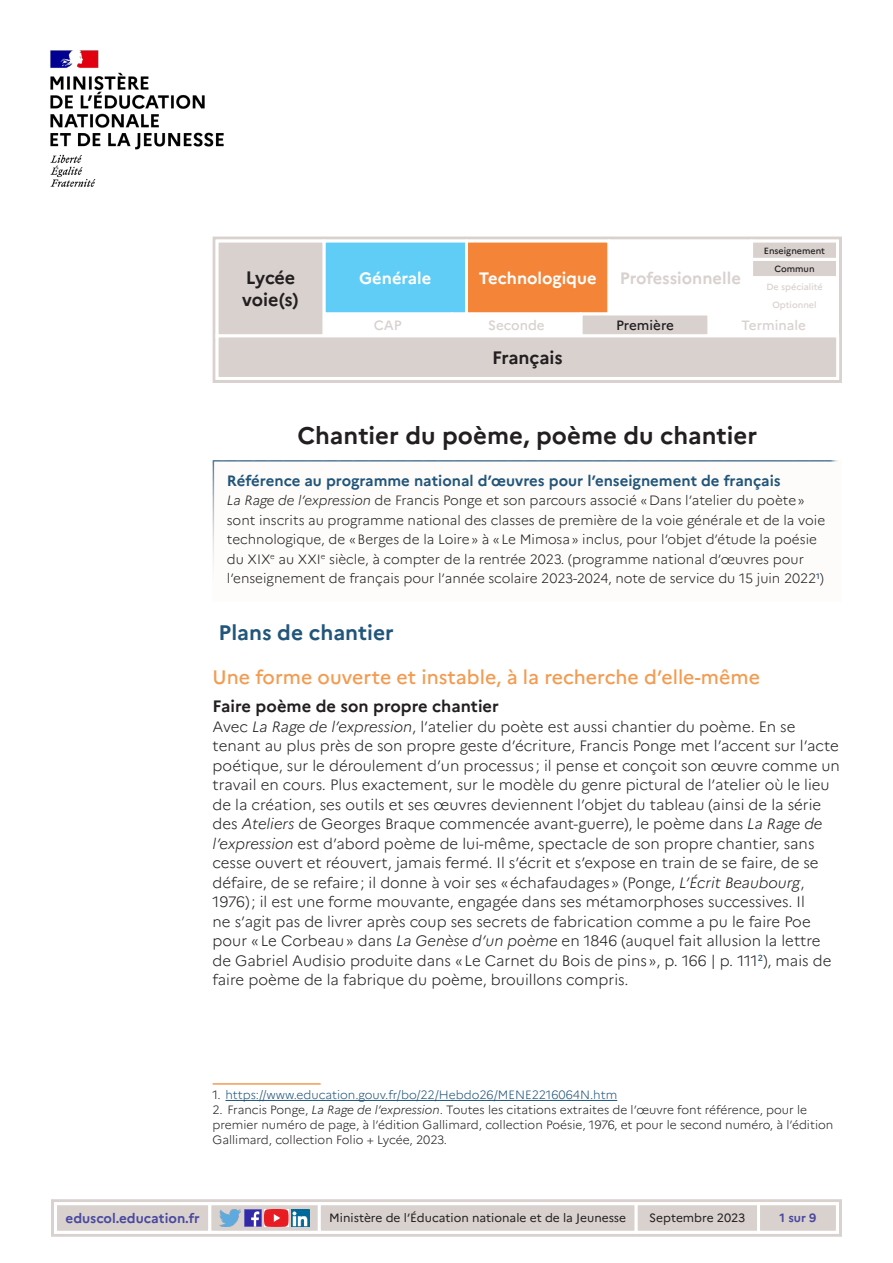
<style>
.page{position:relative;width:893px;height:1263px;background:#fff}
.page>*{position:absolute;margin:0;border:0;box-sizing:border-box;transform-origin:0 0}
._01_Titre_de_la_fich{font:700 24px "Marianne";color:#231f20}
._02_titre_1{font:700 21px "Marianne";color:#22557a}
._03_titre_2{font:500 19.5px "Marianne";color:#f29c52}
.t1{font:700 18px/21.6px "Marianne";letter-spacing:-.005em;color:#231f20}
._04_titre_3{font:700 16.5px "Marianne";color:#231f20}
.t2{font:700 16.5px "Marianne";color:#fff}
.t3{font:700 16.5px "Marianne";color:#d8d1ce}
.Texte_courant{font:300 15px/19.5px "Marianne";color:#231f20}
._08_Titre_encadré{font:700 15px "Marianne";color:#22557a}
._08_txt_encadré{font:300 13.5px/19.5px "Marianne";color:#231f20}
.t4{font:700 13.5px "Marianne";color:#4a489e}
.t5{font:500 13.5px "Marianne";color:#d8d1ce}
.t6{font:500 13.5px "Marianne";color:#231f20}
._11_note_bas_de_page{font:300 12px/15px "Marianne";color:#231f20}
._11_note_bas_de_page-2{font:300 12px "Marianne";color:#22557a}
.t7{font:12px "Marianne";color:#231f20}
.t8{font:700 12px "Marianne";color:#4a489e}
.t9{font:500 9px/18.3px "Marianne";color:#d8d1ce;text-align:center}
.t10{font:500 9px "Marianne";color:#231f20}
.s1{font-style:italic}
.s2{color:#231f20}
</style>
<div class="page">
<div style="left:51px;top:1199px;width:791px;height:38px;border:3px solid #d8d1ce"></div>
<svg style="left:52px;top:1201px;width:788px;height:34px"></svg>
<img style="left:50px;top:50px;width:174px;height:137px">
<svg style="left:212px;top:236px;width:630px;height:147px"></svg>
<div style="left:324px;top:241px;width:142px;height:73px;background:#5fcdf5"></div>
<div style="left:322px;top:240px;width:146px;height:75px;border:3px solid #fff"></div>
<div style="left:466px;top:241px;width:143px;height:73px;background:#f48437"></div>
<div style="left:465px;top:240px;width:145px;height:75px;border:3px solid #fff"></div>
<div style="left:609px;top:241px;width:142px;height:73px;background:#fff"></div>
<div style="left:752px;top:277px;width:85px;height:19px;background:#fff"></div>
<div style="left:752px;top:296px;width:85px;height:18px;background:#fff"></div>
<div style="left:752px;top:259px;width:85px;height:19px;background:#d8d1ce"></div>
<div style="left:750px;top:258px;width:89px;height:21px;border:3px solid #fff"></div>
<div style="left:752px;top:241px;width:85px;height:18px;background:#d8d1ce"></div>
<div style="left:750px;top:240px;width:89px;height:21px;border:3px solid #fff"></div>
<div style="left:453px;top:314px;width:127px;height:22px;background:#fff"></div>
<div style="left:451px;top:312px;width:131px;height:25px;border:3px solid #fff"></div>
<div style="left:324px;top:314px;width:128px;height:22px;background:#fff"></div>
<div style="left:322px;top:312px;width:131px;height:25px;border:3px solid #fff"></div>
<div style="left:581px;top:314px;width:128px;height:22px;background:#d8d1ce"></div>
<div style="left:580px;top:312px;width:130px;height:25px;border:3px solid #fff"></div>
<div style="left:710px;top:314px;width:127px;height:22px;background:#fff"></div>
<div style="left:217px;top:241px;width:107px;height:95px;background:#d8d1ce"></div>
<div style="left:216px;top:240px;width:109px;height:97px;border:3px solid #fff"></div>
<div style="left:217px;top:336px;width:621px;height:42px;background:#d8d1ce"></div>
<div style="left:216px;top:334px;width:623px;height:46px;border:3px solid #fff"></div>
<div style="left:213px;top:460px;width:629px;height:142px;background:#fefcfa"></div>
<hr style="left:213px;top:1083px;width:108px;height:2px;background:#f29c52">
<hr style="left:225px;top:1100px;width:392px;height:1px;background:#22557a">
<p class="t1" style="left:242px;top:267px;width:58px">Lycée voie(s)</p>
<p class="t2" style="left:359px;top:268px;width:74px">Générale</p>
<p class="t2" style="left:479px;top:268px;width:119px">Technologique</p>
<p class="t3" style="left:620px;top:268px;width:123px">Professionnelle</p>
<p class="t10" style="left:764px;top:245px;width:63px">Enseignement</p>
<p class="t10" style="left:774px;top:263px;width:42px">Commun</p>
<p class="t9" style="left:766px;top:278px;width:58px">De spécialité<br>Optionnel</p>
<p class="t5" style="left:374px;top:317px;width:29px">CAP</p>
<p class="t5" style="left:488px;top:317px;width:58px">Seconde</p>
<p class="t6" style="left:616px;top:317px;width:59px">Première</p>
<p class="t5" style="left:741px;top:317px;width:66px">Terminale</p>
<p class="t1" style="left:492px;top:347px;width:72px">Français</p>
<p class="_01_Titre_de_la_fich" style="left:297px;top:420px;width:461px">Chantier du poème, poème du chantier</p>
<p class="_08_Titre_encadré" style="left:227px;top:471px;width:555px">Référence au programme national d’œuvres pour l’enseignement de français</p>
<p class="_08_txt_encadré" style="left:227px;top:490px;width:600px"><span class="s1">La Rage de l’expression</span> de Francis Ponge et son parcours associé «Dans l’atelier du poète» sont inscrits au programme national des classes de première de la voie générale et de la voie technologique, de «Berges de la Loire» à «Le Mimosa» inclus, pour l’objet d’étude la poésie du XIX<sup>e</sup> au XXI<sup>e</sup> siècle, à compter de la rentrée 2023. (programme national d’œuvres pour l’enseignement de français pour l’année scolaire 2023-2024, note de service du 15 juin 2022<sup>1</sup>)</p>
<p class="_02_titre_1" style="left:219px;top:619px;width:177px">Plans de chantier</p>
<p class="_03_titre_2" style="left:213px;top:665px;width:549px">Une forme ouverte et instable, à la recherche d’elle-même</p>
<p class="_04_titre_3" style="left:213px;top:696px;width:288px">Faire poème de son propre chantier</p>
<p class="Texte_courant" style="left:213px;top:717px;width:629px">Avec <span class="s1">La Rage de l’expression</span>, l’atelier du poète est aussi chantier du poème. En se tenant au plus près de son propre geste d’écriture, Francis Ponge met l’accent sur l’acte poétique, sur le déroulement d’un processus ; il pense et conçoit son œuvre comme un travail en cours. Plus exactement, sur le modèle du genre pictural de l’atelier où le lieu de la création, ses outils et ses œuvres deviennent l’objet du tableau (ainsi de la série des <span class="s1">Ateliers</span> de Georges Braque commencée avant-guerre), le poème dans <span class="s1">La Rage de l’expression</span> est d’abord poème de lui-même, spectacle de son propre chantier, sans cesse ouvert et réouvert, jamais fermé. Il s’écrit et s’expose en train de se faire, de se défaire, de se refaire; il donne à voir ses «échafaudages» (Ponge, <span class="s1">L’Écrit Beaubourg</span>, 1976); il est une forme mouvante, engagée dans ses métamorphoses successives. Il<br>ne s’agit pas de livrer après coup ses secrets de fabrication comme a pu le faire Poe pour «Le Corbeau» dans <span class="s1">La Genèse d’un poème</span> en 1846 (auquel fait allusion la lettre de Gabriel Audisio produite dans «Le Carnet du Bois de pins», p. 166 | p. 111<sup>2</sup>), mais de faire poème de la fabrique du poème, brouillons compris.</p>
<p class="_11_note_bas_de_page-2" style="left:213px;top:1087px;width:406px"><span class="s2">1.</span> https://www.education.gouv.fr/bo/22/Hebdo26/MENE2216064N.htm</p>
<p class="_11_note_bas_de_page" style="left:213px;top:1102px;width:622px">2. Francis Ponge, <span class="s1">La Rage de l’expression</span>. Toutes les citations extraites de l’œuvre font référence, pour le premier numéro de page, à l’édition Gallimard, collection Poésie, 1976, et pour le second numéro, à l’édition<br>Gallimard, collection Folio + Lycée, 2023.</p>
<p class="t4" style="left:66px;top:1210px;width:136px">eduscol.education.fr</p>
<p class="t7" style="left:329px;top:1211px;width:298px">Ministère de l’Éducation nationale et de la Jeunesse</p>
<p class="t7" style="left:649px;top:1211px;width:98px">Septembre 2023</p>
<p class="t8" style="left:780px;top:1211px;width:38px">1 sur 9</p>
</div>
